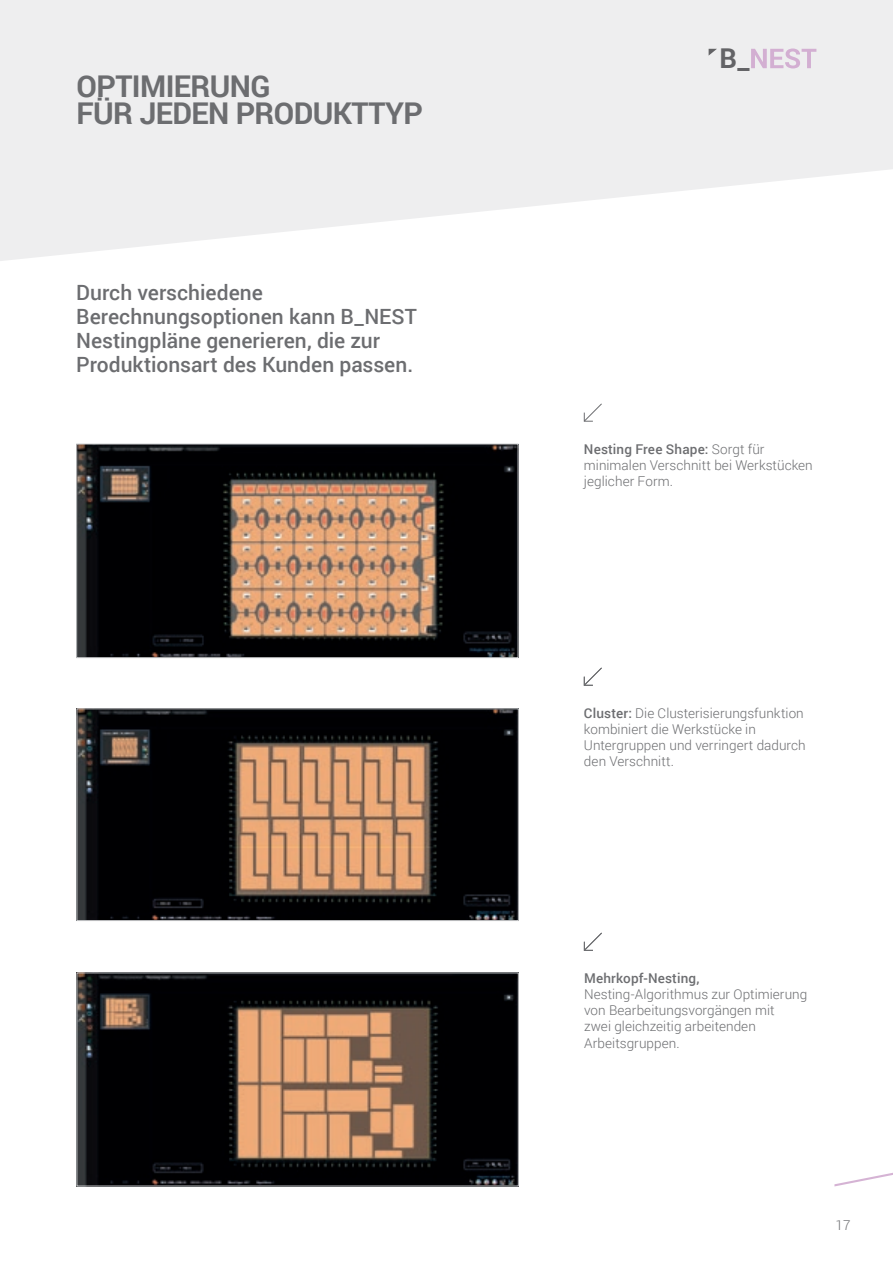
<style>
.page{position:relative;width:893px;height:1263px;background:#fff}
.page>*{position:absolute;margin:0;border:0;box-sizing:border-box;transform-origin:0 0}
.t1{font:700 30px/27px "Roboto";letter-spacing:-.02em;color:#6c6d70}
.t2{font:700 27.3px "Roboto";color:#636366}
.t3{font:500 21px/24px "Roboto";color:#6c6d70}
.t4{font:300 13.5px/16.2px "Roboto";letter-spacing:.005em;color:#6c6d70}
.s1{font-weight:500}
</style>
<div class="page">
<svg style="left:0;top:0;width:893px;height:261px;fill:#eeeeef"></svg>
<img style="left:78px;top:446px;width:438px;height:210px">
<div style="left:76px;top:444px;width:442px;height:214px;border:1px solid #c9cacc"></div>
<img style="left:78px;top:710px;width:439px;height:209px">
<div style="left:76px;top:708px;width:443px;height:213px;border:1px solid #c9cacc"></div>
<img style="left:78px;top:974px;width:439px;height:210px">
<svg style="left:583px;top:403px;width:19px;height:19px"></svg>
<svg style="left:583px;top:932px;width:19px;height:19px"></svg>
<svg style="left:583px;top:667px;width:19px;height:19px"></svg>
<svg style="left:834px;top:1172px;width:59px;height:14px"></svg>
<svg style="left:709px;top:49px;width:8px;height:7px"></svg>
<svg style="left:751px;top:49px;width:65px;height:19px"></svg>
<p class="t1" style="left:77px;top:72px;width:348px">OPTIMIERUNG<br>FÜR JEDEN PRODUKTTYP</p>
<p class="t3" style="left:76px;top:280px;width:342px">Durch verschiedene<br>Berechnungsoptionen kann B_NEST<br>Nestingpläne generieren, die zur<br>Produktionsart des Kunden passen.</p>
<p class="t2" style="left:719px;top:39px;width:32px">B_</p>
<p class="t4" style="left:584px;top:440px;width:230px"><span class="s1">Nesting Free Shape:</span> Sorgt für minimalen Verschnitt bei Werkstücken jeglicher Form.</p>
<p class="t4" style="left:584px;top:704px;width:223px"><span class="s1">Cluster:</span> Die Clusterisierungsfunktion kombiniert die Werkstücke in<br>Untergruppen und verringert dadurch den Verschnitt.</p>
<p class="t4" style="left:584px;top:969px;width:225px"><span class="s1">Mehrkopf-Nesting,<br></span>Nesting‑Algorithmus zur Optimierung von Bearbeitungsvorgängen mit<br>zwei gleichzeitig arbeitenden<br>Arbeitsgruppen.</p>
<p class="t4" style="left:836px;top:1216px;width:16px">17</p>
</div>
